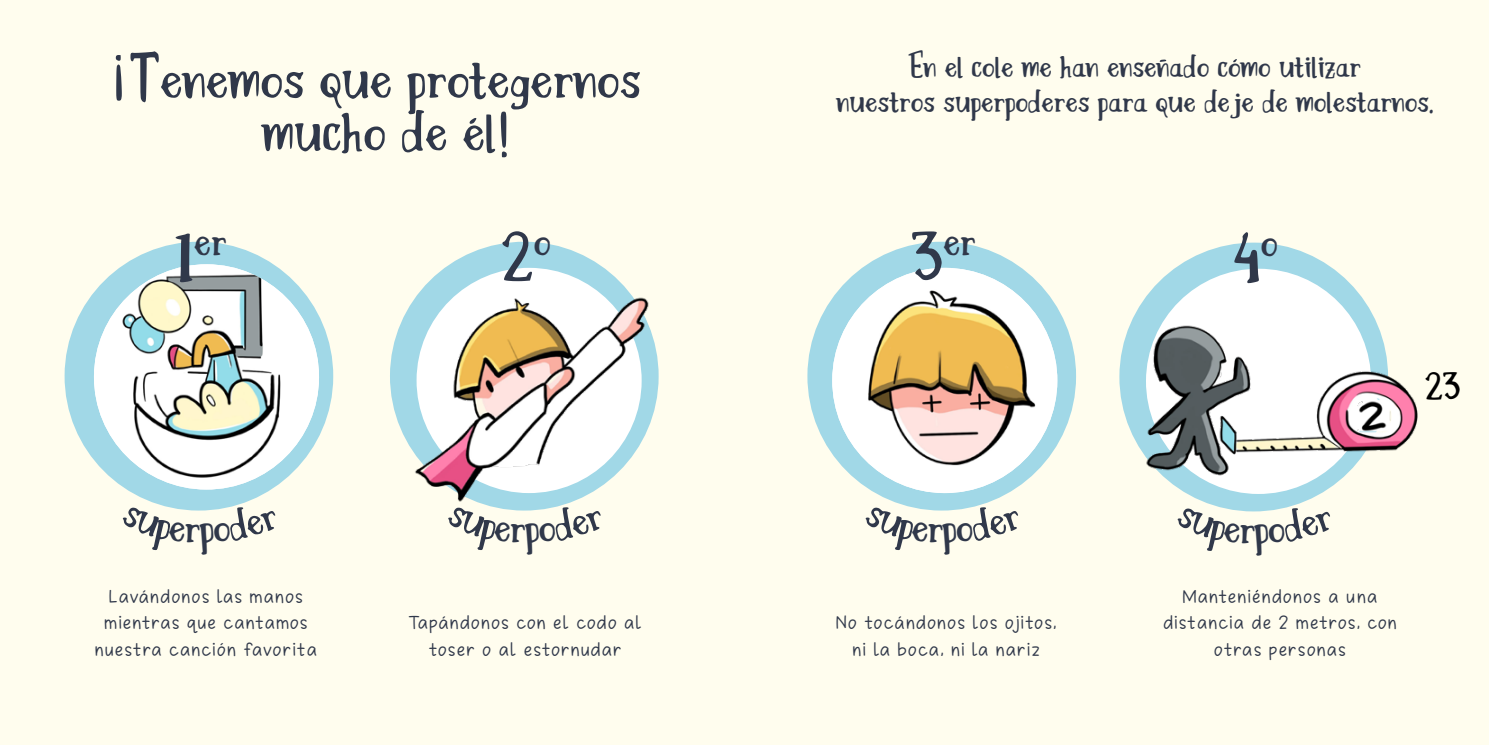
<style>
.page{position:relative;width:1489px;height:745px;background:#fff}
.page>*{position:absolute;margin:0;border:0;box-sizing:border-box;transform-origin:0 0}
.t1{font:73px "Fable Bug";color:#30384a}
.t2{font:56.5px/52.5px "Fable Bug";letter-spacing:.015em;color:#30384a;text-align:center}
.t3{font:42.5px "Fable Bug";color:#30384a}
.t4{font:40.5px "Fable Bug";color:#000}
.t5{font:31.25px/35px "Fable Bug";letter-spacing:.015em;color:#30384a;text-align:center}
.t6{font:20px/26.2px "Alongside";letter-spacing:.015em;color:#30384a;text-align:center}
.s1{font-size:73px}
</style>
<div class="page">
<div style="left:0;top:0;width:1488px;height:744px;background:#fffdee"></div>
<div style="left:64px;top:241px;width:269px;height:269px;background:#a1d8e7;border-radius:50%"></div>
<img style="left:94px;top:264px;width:225px;height:225px">
<svg style="left:389px;top:241px;width:270px;height:269px;background:#acdce9"></svg>
<div style="left:807px;top:241px;width:269px;height:269px;background:#a1d8e7;border-radius:50%"></div>
<img style="left:832px;top:268px;width:225px;height:225px">
<div style="left:1118px;top:242px;width:270px;height:269px;background:#a1d8e7;border-radius:50%"></div>
<img style="left:389px;top:275px;width:270px;height:229px">
<img style="left:1118px;top:268px;width:300px;height:237px">
<svg style="left:469px;top:118px;width:7px;height:6px"></svg>
<svg style="left:116px;top:55px;width:6px;height:46px"></svg>
<svg style="left:1159px;top:59px;width:7px;height:3px"></svg>
<svg style="left:158px;top:504px;width:82px;height:7px"></svg>
<svg style="left:483px;top:504px;width:82px;height:7px"></svg>
<svg style="left:901px;top:504px;width:82px;height:7px"></svg>
<svg style="left:1213px;top:505px;width:81px;height:7px"></svg>
<h2 class="t2" style="left:130px;top:56px;width:512px">Tenemos que protegernos mucho de el!</h2>
<h3 class="t5" style="left:836px;top:51px;width:597px">En el cole me han ensenado como utilizar<br>nuestros superpoderes para que deje de molestarnos.</h3>
<h3 class="t3" style="left:175px;top:219px;width:53px"><span class="s1">1</span>er</h3>
<p class="t6" style="left:95px;top:583px;width:224px">Lavándonos las manos mientras que cantamos nuestra canción favorita</p>
<h1 class="t1" style="left:501px;top:217px;width:51px">2<sup>o</sup></h1>
<h3 class="t3" style="left:911px;top:219px;width:66px"><span class="s1">3</span>er</h3>
<h1 class="t1" style="left:1233px;top:217px;width:46px">4<sup>o</sup></h1>
<h3 class="t4" style="left:1424px;top:364px;width:37px">23</h3>
<p class="t6" style="left:408px;top:610px;width:236px">Tapándonos con el codo al toser o al estornudar</p>
<p class="t6" style="left:835px;top:610px;width:223px">No tocándonos los ojitos, ni la boca, ni la nariz</p>
<p class="t6" style="left:1162px;top:583px;width:236px">Manteniendonos a una distancia de 2 metros, con otras personas</p>
</div>
